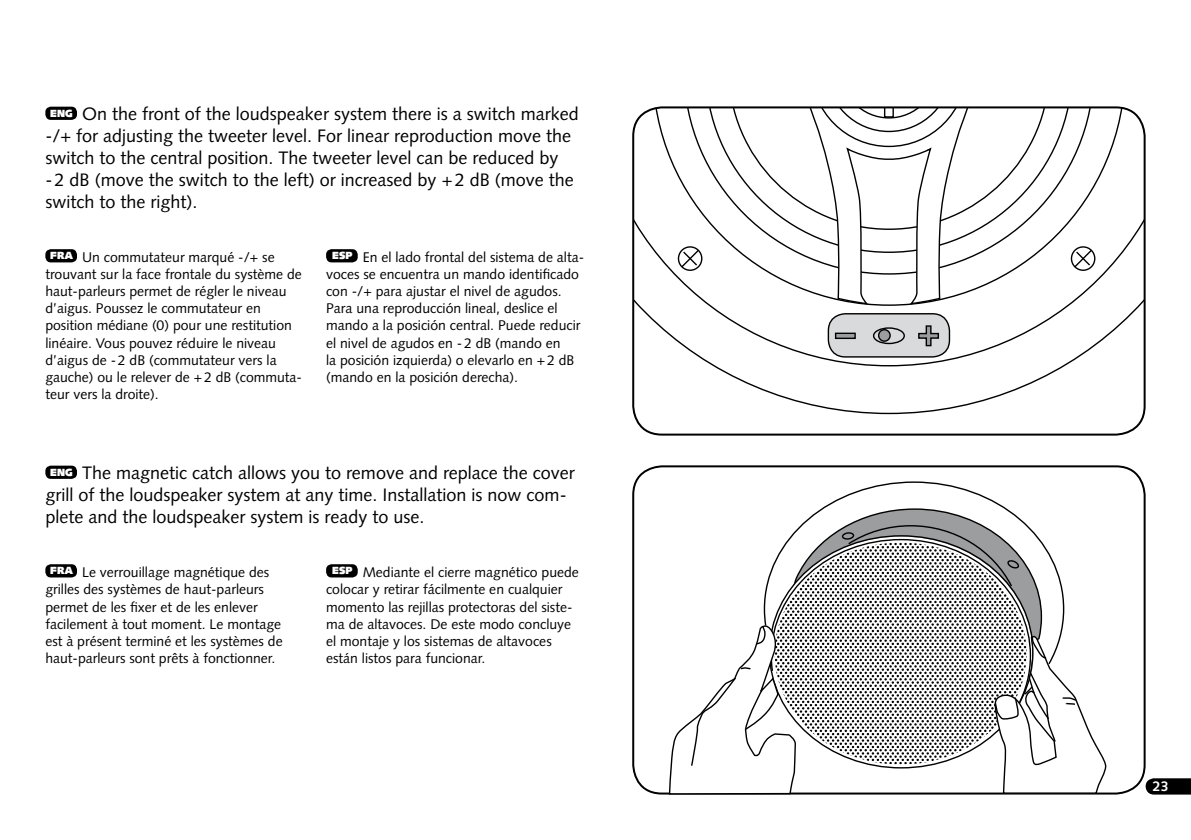
<style>
.page{position:relative;width:1191px;height:840px;background:#fff}
.page>*{position:absolute;margin:0;border:0;box-sizing:border-box;transform-origin:0 0}
.t1{font:18px/22px "Syntax";color:#000}
.t2{font:14px/17px "Syntax";color:#000}
.t3{font:700 14px "Syntax";color:#fff}
</style>
<div class="page">
<svg style="left:1145px;top:778px;width:46px;height:16px"></svg>
<div style="left:45px;top:465px;width:32px;height:13px;background:#000;border-radius:6px"></div>
<div style="left:45px;top:564px;width:32px;height:13px;background:#000;border-radius:6px"></div>
<div style="left:326px;top:564px;width:32px;height:13px;background:#000;border-radius:6px"></div>
<svg style="left:802px;top:481px;width:224px;height:43px"></svg>
<svg style="left:668px;top:524px;width:439px;height:270px"></svg>
<div style="left:45px;top:107px;width:32px;height:13px;background:#000;border-radius:6px"></div>
<div style="left:45px;top:249px;width:32px;height:13px;background:#000;border-radius:6px"></div>
<div style="left:326px;top:249px;width:32px;height:13px;background:#000;border-radius:6px"></div>
<svg style="left:635px;top:367px;width:428px;height:47px"></svg>
<svg style="left:633px;top:107px;width:511px;height:260px"></svg>
<svg style="left:652px;top:109px;width:473px;height:197px"></svg>
<div style="left:1070px;top:246px;width:25px;height:25px;border:1px solid #000;border-radius:50%"></div>
<div style="left:678px;top:246px;width:24px;height:25px;border:1px solid #000;border-radius:50%"></div>
<svg style="left:680px;top:248px;width:3px;height:21px"></svg>
<svg style="left:683px;top:109px;width:411px;height:165px"></svg>
<svg style="left:728px;top:109px;width:321px;height:196px"></svg>
<div style="left:828px;top:313px;width:121px;height:44px;background:#d9dadb;border-radius:17px"></div>
<div style="left:827px;top:313px;width:123px;height:44px;border:1px solid #000;border-radius:17px"></div>
<div style="left:835px;top:333px;width:20px;height:5px;background:#9b9d9e"></div>
<div style="left:835px;top:332px;width:21px;height:7px;border:1px solid #000"></div>
<svg style="left:918px;top:325px;width:21px;height:22px"></svg>
<div style="left:873px;top:327px;width:32px;height:17px;border:1px solid #000;border-radius:50%"></div>
<div style="left:878px;top:329px;width:12px;height:12px;background:#9b9d9e;border-radius:50%"></div>
<div style="left:878px;top:329px;width:12px;height:12px;border:1px solid #000;border-radius:50%"></div>
<div style="left:632px;top:106px;width:513px;height:329px;border:2px solid #000;border-radius:29px"></div>
<p class="t1" style="left:45px;top:103px;width:535px"><sup>ENG</sup> On the front of the loudspeaker system there is a switch marked -/+ for adjusting the tweeter level. For linear reproduction move the switch to the central position. The tweeter level can be reduced by -2 dB (move the switch to the left) or increased by +2 dB (move the switch to the right).</p>
<p class="t2" style="left:45px;top:249px;width:258px;text-indent:5px"><sup>FRA</sup> U n commutateur marqué -/+ se trouvant sur la face frontale du système de haut-parleurs permet de régler le niveau d’aigus. Poussez le commutateur en position médiane (0) pour une restitution linéaire. Vous pouvez réduire le niveau d’aigus de -2 dB (commutateur vers la gauche) ou le relever de +2 dB (commuta&shy;teur vers la droite).</p>
<p class="t2" style="left:326px;top:249px;width:259px;text-indent:6px"><sup>ESP</sup> En el lado frontal del sistema de alta&shy;voces se encuentra un mando identificado con -/+ para ajustar el nivel de agudos.<br>Para una reproducción lineal, deslice el mando a la posición central. Puede reducir el nivel de agudos en -2 dB (mando en<br>la posición izquierda) o elevarlo en +2 dB (mando en la posición derecha).</p>
<p class="t1" style="left:45px;top:461px;width:531px"><sup>ENG</sup> The magnetic catch allows you to remove and replace the cover grill of the loudspeaker system at any time. I nstallation is now com&shy;plete and the loudspeaker system is ready to use.</p>
<p class="t2" style="left:45px;top:564px;width:239px;text-indent:5px"><sup>FRA</sup> Le verrouillage magnétique des grilles des systèmes de haut-parleurs permet de les fixer et de les enlever facilement à tout moment. Le montage est à présent terminé et les systèmes de haut-parleurs sont prêts à fonctionner.</p>
<p class="t2" style="left:326px;top:564px;width:254px;text-indent:6px"><sup>ESP</sup> Mediante el cierre magnético puede colocar y retirar fácilmente en cualquier momento las rejillas protectoras del siste&shy;ma de altavoces. De este modo concluye el montaje y los sistemas de altavoces están listos para funcionar.</p>
<p class="t3" style="left:1153px;top:778px;width:17px">23</p>
</div>
